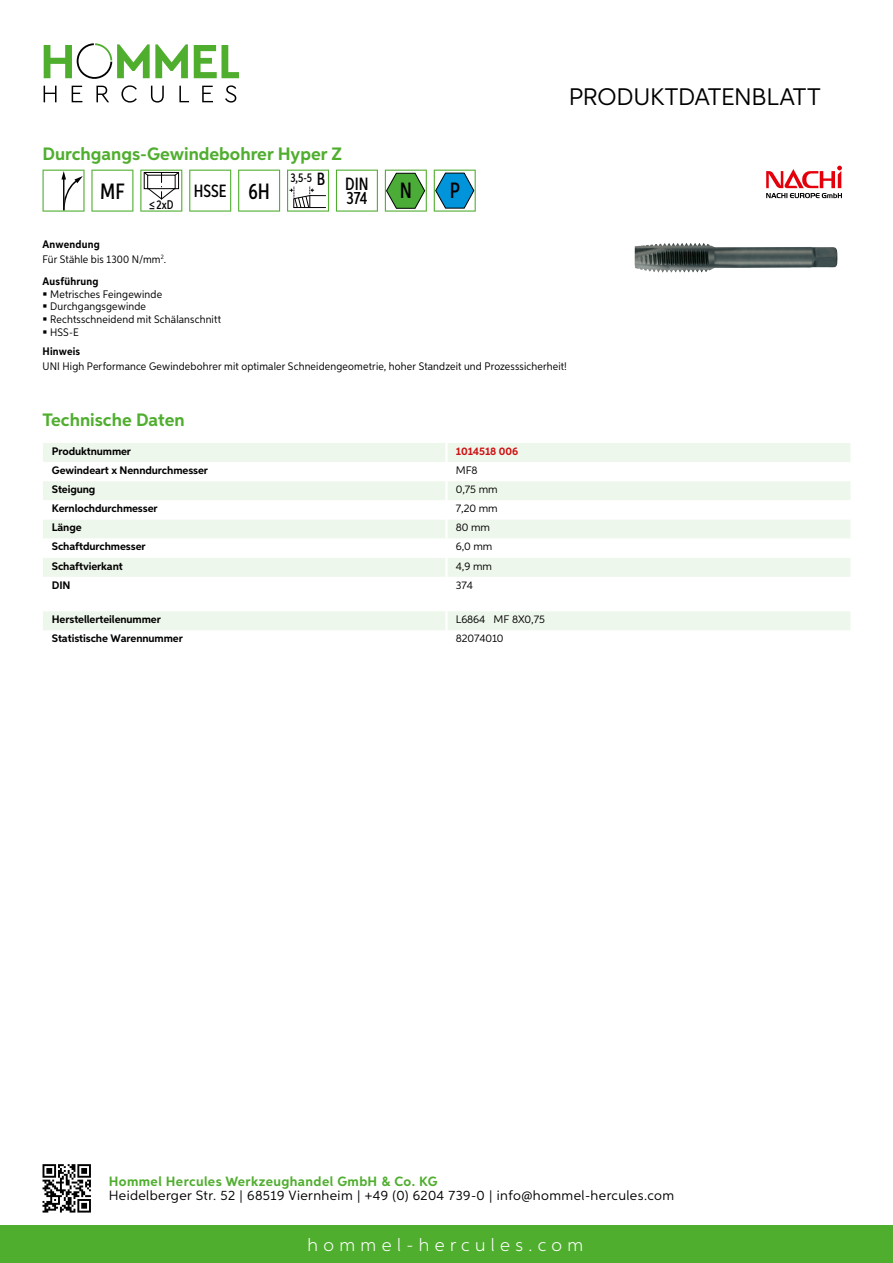
<style>
.page{position:relative;width:893px;height:1263px;background:#fff}
.page>*{position:absolute;margin:0;border:0;box-sizing:border-box;transform-origin:0 0}
.t1{font:24px "Aspira";letter-spacing:-.01em;color:#000}
.t2{font:500 22.2px "Aspira XX Nar";color:#000}
.t3{font:700 18px "Aspira";color:#50ae2f}
.t4{font:300 18px "Aspira";letter-spacing:.3em;color:#fff}
.t5{font:500 17.85px "Aspira XX Nar";color:#000}
.t6{font:13.5px "Aspira";letter-spacing:.03em;color:#000}
.t7{font:700 13.5px "Aspira";letter-spacing:.03em;color:#50ae2f}
.t8{font:500 12.6px "Aspira XX Nar";color:#000}
.t9{font:10.95px/12.8px "Aspira Nar";letter-spacing:.015em;color:#000}
.t10{font:700 10.95px "Aspira";letter-spacing:-.01em;color:#000}
.t11{font:10.95px "Aspira";letter-spacing:-.01em;color:#000}
.t12{font:700 10.95px "Aspira Nar";letter-spacing:.02em;color:#000}
.t13{font:700 10.95px "Aspira";letter-spacing:-.01em;color:#cd1013}
.s1{font-size:22.2px}
.s2{font-size:17.85px}
.s3{font-weight:700}
</style>
<div class="page">
<div style="left:0;top:1226px;width:893px;height:37px;background:#50ae2f"></div>
<svg style="left:43px;top:1164px;width:48px;height:48px"></svg>
<svg style="left:194px;top:45px;width:45px;height:33px"></svg>
<svg style="left:44px;top:43px;width:144px;height:36px"></svg>
<svg style="left:44px;top:86px;width:13px;height:16px"></svg>
<svg style="left:72px;top:86px;width:10px;height:16px"></svg>
<svg style="left:96px;top:86px;width:13px;height:16px"></svg>
<svg style="left:121px;top:85px;width:16px;height:18px"></svg>
<svg style="left:151px;top:86px;width:13px;height:17px"></svg>
<svg style="left:179px;top:86px;width:10px;height:16px"></svg>
<svg style="left:202px;top:86px;width:11px;height:16px"></svg>
<svg style="left:225px;top:85px;width:11px;height:18px"></svg>
<div style="left:43px;top:443px;width:807px;height:19px;background:#eef7eb"></div>
<svg style="left:43px;top:481px;width:807px;height:96px;fill:#eef7eb"></svg>
<hr style="left:445px;top:443px;width:3px;height:19px;background:#fff">
<hr style="left:445px;top:481px;width:3px;height:19px;background:#fff">
<hr style="left:445px;top:500px;width:3px;height:19px;background:#fff">
<hr style="left:445px;top:519px;width:3px;height:20px;background:#fff">
<hr style="left:445px;top:539px;width:3px;height:19px;background:#fff">
<hr style="left:445px;top:558px;width:3px;height:19px;background:#fff">
<div style="left:43px;top:611px;width:807px;height:19px;background:#eef7eb"></div>
<svg style="left:43px;top:170px;width:42px;height:42px"></svg>
<svg style="left:91px;top:170px;width:42px;height:42px"></svg>
<svg style="left:140px;top:170px;width:42px;height:42px"></svg>
<svg style="left:189px;top:170px;width:42px;height:42px"></svg>
<svg style="left:238px;top:170px;width:42px;height:42px"></svg>
<svg style="left:287px;top:170px;width:42px;height:42px"></svg>
<svg style="left:336px;top:170px;width:42px;height:42px"></svg>
<svg style="left:385px;top:170px;width:42px;height:42px"></svg>
<svg style="left:434px;top:170px;width:42px;height:42px"></svg>
<img style="left:634px;top:243px;width:204px;height:30px">
<svg style="left:766px;top:166px;width:76px;height:32px"></svg>
<h3 class="t3" style="left:43px;top:142px;width:301px">Durchgangs-Gewindebohrer Hyper Z</h3>
<h2 class="t2" style="left:100px;top:178px;width:26px">MF</h2>
<p class="t8" style="left:149px;top:197px;width:26px">≤2xD</p>
<h3 class="t5" style="left:194px;top:180px;width:78px">HSSE <span class="s1">6H</span></h3>
<p class="t8" style="left:290px;top:169px;width:80px">3,5-5 <span class="s2">B DIN</span></p>
<h3 class="t5" style="left:346px;top:187px;width:23px">374</h3>
<h2 class="t2" style="left:400px;top:177px;width:14px">N</h2>
<h2 class="t2" style="left:450px;top:177px;width:12px">P</h2>
<h1 class="t1" style="left:569px;top:82px;width:253px">Produktdatenblatt</h1>
<p class="t9" style="left:43px;top:236px;width:125px;line-height:15.1px"><span class="s3">Anwendung<br></span>Für Stähle bis 1300 N/mm<sup>2</sup>.</p>
<p class="t12" style="left:43px;top:274px;width:58px">Ausführung</p>
<p class="t9" style="left:50px;top:287px;width:172px">Metrisches Feingewinde<br>Durchgangsgewinde<br>Rechtsschneidend mit Schälanschnitt<br>HSS-E</p>
<p class="t12" style="left:43px;top:345px;width:39px">Hinweis</p>
<p class="t9" style="left:43px;top:360px;width:526px">UNI High Performance Gewindebohrer mit optimaler Schneidengeometrie, hoher Standzeit und Prozesssicherheit!</p>
<h3 class="t3" style="left:43px;top:409px;width:144px">Technische Daten</h3>
<p class="t10" style="left:52px;top:444px;width:81px">Produktnummer</p>
<p class="t13" style="left:456px;top:444px;width:64px">1014518 006</p>
<p class="t10" style="left:52px;top:463px;width:158px">Gewindeart x Nenndurchmesser</p>
<p class="t11" style="left:456px;top:463px;width:23px">MF8</p>
<p class="t10" style="left:52px;top:483px;width:45px">Steigung</p>
<p class="t11" style="left:456px;top:483px;width:43px">0,75 mm</p>
<p class="t10" style="left:52px;top:502px;width:107px">Kernlochdurchmesser</p>
<p class="t11" style="left:456px;top:502px;width:43px">7,20 mm</p>
<p class="t10" style="left:52px;top:521px;width:31px">Länge</p>
<p class="t11" style="left:456px;top:521px;width:36px">80 mm</p>
<p class="t10" style="left:52px;top:540px;width:95px">Schaftdurchmesser</p>
<p class="t11" style="left:456px;top:540px;width:38px">6,0 mm</p>
<p class="t10" style="left:52px;top:559px;width:72px">Schaftvierkant</p>
<p class="t11" style="left:456px;top:559px;width:38px">4,9 mm</p>
<p class="t10" style="left:52px;top:578px;width:20px">DIN</p>
<p class="t11" style="left:456px;top:578px;width:19px">374</p>
<p class="t10" style="left:52px;top:613px;width:111px">Herstellerteilenummer</p>
<p class="t11" style="left:456px;top:613px;width:91px">L6864 MF 8X0,75</p>
<p class="t10" style="left:52px;top:632px;width:132px">Statistische Warennummer</p>
<p class="t11" style="left:456px;top:632px;width:49px">82074010</p>
<p class="t7" style="left:109px;top:1172px;width:330px">Hommel Hercules Werkzeughandel GmbH &amp; Co. KG</p>
<p class="t6" style="left:109px;top:1187px;width:567px">Heidelberger Str. 52 | 68519 Viernheim | +49 (0) 6204 739-0 | info@hommel-hercules.com</p>
<h3 class="t4" style="left:307px;top:1234px;width:277px">hommel-hercules.com</h3>
</div>
